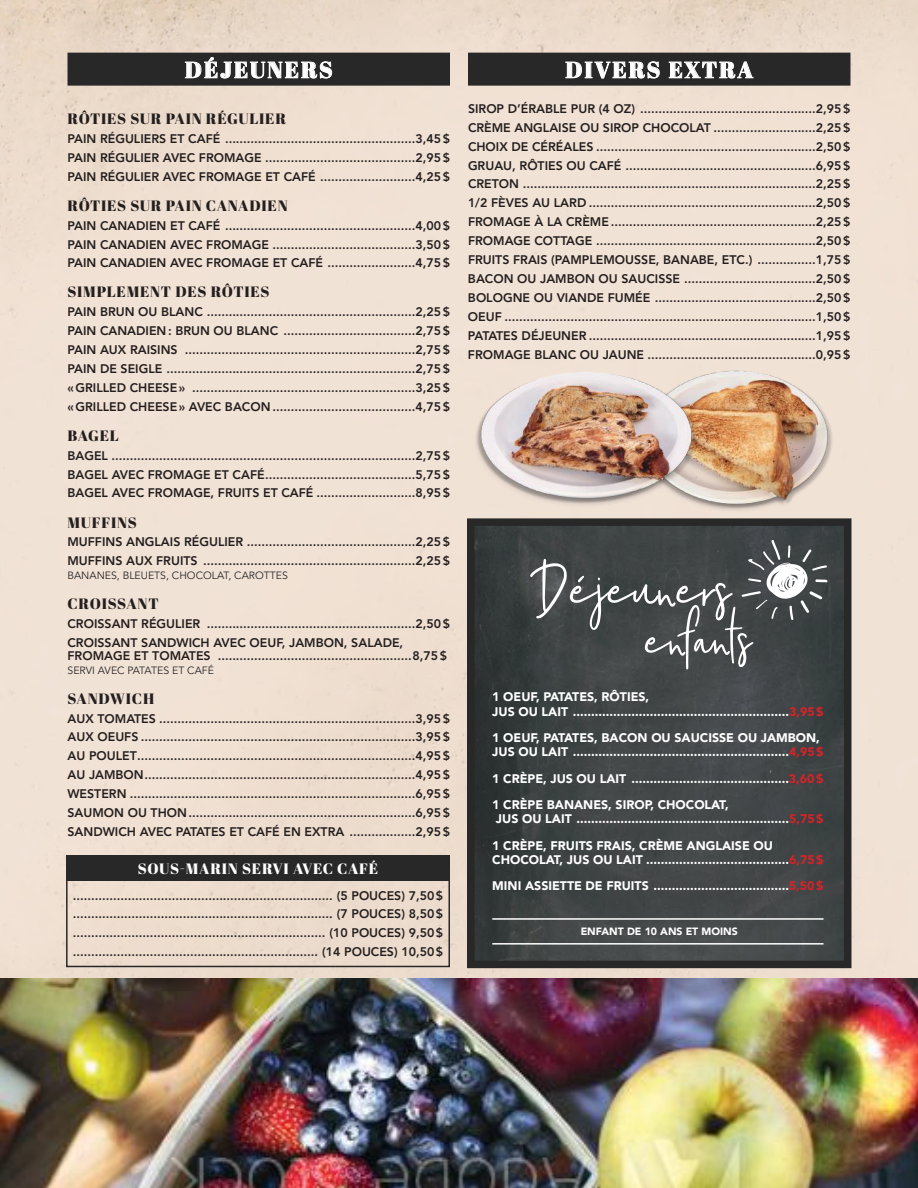
<style>
.page{position:relative;width:918px;height:1188px;background:#fff}
.page>*{position:absolute;margin:0;border:0;box-sizing:border-box;transform-origin:0 0}
.t1{font:78.45px "Poppitand Finch Script";color:#fff}
.t2{font:71.1px "Poppitand Finch Script";color:#fff}
.t3{font:22.5px "Abril Fatface";letter-spacing:.1em;color:#fff}
.t4{font:15px "Abril Fatface";letter-spacing:.05em;color:#241f1f}
.t5{font:15px "Abril Fatface";letter-spacing:.05em;color:#fff}
.t6{font:800 12.3px/18.9px "Avenir LT Std";color:#241f1f;text-align:justify}
.t7{font:900 12.3px/26.4px "Avenir LT Std";color:#fff}
.t8{font:10.5px "Avenir LT Std";color:#282829}
.t9{font:900 10.5px "Avenir LT Std";color:#fff}
.s1{color:#d42429}
</style>
<div class="page">
<img style="left:0;top:978px;width:918px;height:210px">
<img style="left:476px;top:527px;width:366px;height:432px">
<div style="left:468px;top:53px;width:382px;height:33px;background:#282829"></div>
<svg style="left:565px;top:61px;width:95px;height:18px"></svg>
<svg style="left:669px;top:61px;width:85px;height:18px"></svg>
<div style="left:68px;top:53px;width:382px;height:33px;background:#282829"></div>
<svg style="left:185px;top:57px;width:147px;height:22px"></svg>
<img style="left:725px;top:351px;width:126px;height:167px">
<div style="left:66px;top:855px;width:384px;height:26px;background:#282829"></div>
<div style="left:66px;top:857px;width:384px;height:110px;border:2px solid #282829"></div>
<div style="left:467px;top:518px;width:384px;height:450px;border:8px solid #282829"></div>
<svg style="left:742px;top:540px;width:86px;height:80px"></svg>
<hr style="left:492px;top:918px;width:331px;height:2px;background:#fff">
<hr style="left:492px;top:943px;width:331px;height:2px;background:#fff">
<img style="left:456px;top:351px;width:269px;height:168px">
<h3 class="t3" style="left:185px;top:54px;width:149px">DÉJEUNERS</h3>
<p class="t4" style="left:68px;top:108px;width:220px">RÔTIES SUR PAIN RÉGULIER</p>
<p class="t6" style="left:67px;top:129px;width:384px">PAIN RÉGULIERS ET CAFÉ ....................................................3,45$ PAIN RÉGULIER AVEC FROMAGE .........................................2,95$ PAIN RÉGULIER AVEC FROMAGE ET CAFÉ ..........................4,25$</p>
<p class="t4" style="left:68px;top:195px;width:222px">RÔTIES SUR PAIN CANADIEN</p>
<p class="t6" style="left:68px;top:216px;width:384px">PAIN CANADIEN ET CAFÉ ....................................................4,00$ PAIN CANADIEN AVEC FROMAGE .......................................3,50$ PAIN CANADIEN AVEC FROMAGE ET CAFÉ ........................4,75$</p>
<p class="t4" style="left:68px;top:282px;width:203px">SIMPLEMENT DES RÔTIES</p>
<p class="t6" style="left:67px;top:303px;width:384px">PAIN BRUN OU BLANC .........................................................2,25$ PAIN CANADIEN: BRUN OU BLANC ....................................2,75$ PAIN AUX RAISINS ...............................................................2,75$ PAIN DE SEIGLE ....................................................................2,75$ «GRILLED CHEESE» .............................................................3,25$ «GRILLED CHEESE» AVEC BACON .......................................4,75$</p>
<p class="t4" style="left:68px;top:425px;width:53px">BAGEL</p>
<p class="t6" style="left:68px;top:446px;width:384px">BAGEL ...................................................................................2,75$ BAGEL AVEC FROMAGE ET CAFÉ.........................................5,75$ BAGEL AVEC FROMAGE, FRUITS ET CAFÉ ...........................8,95$</p>
<p class="t4" style="left:68px;top:512px;width:71px">MUFFINS</p>
<p class="t6" style="left:68px;top:533px;width:384px">MUFFINS ANGLAIS RÉGULIER ..............................................2,25$<br>MUFFINS AUX FRUITS ..........................................................2,25$</p>
<p class="t8" style="left:68px;top:569px;width:222px">BANANES, BLEUETS, CHOCOLAT, CAROTTES</p>
<p class="t4" style="left:68px;top:593px;width:93px">CROISSANT</p>
<p class="t6" style="left:68px;top:614px;width:384px">CROISSANT RÉGULIER .........................................................2,50$<br>CROISSANT SANDWICH AVEC OEUF, JAMBON, SALADE,</p>
<p class="t6" style="left:68px;top:646px;width:381px">FROMAGE ET TOMATES .....................................................8,75$</p>
<p class="t8" style="left:68px;top:664px;width:148px">SERVI AVEC PATATES ET CAFÉ</p>
<p class="t4" style="left:68px;top:688px;width:88px">SANDWICH</p>
<p class="t6" style="left:68px;top:709px;width:384px">AUX TOMATES ......................................................................3,95$ AUX OEUFS ...........................................................................3,95$ AU POULET............................................................................4,95$ AU JAMBON..........................................................................4,95$ WESTERN ..............................................................................6,95$ SAUMON OU THON..............................................................6,95$ SANDWICH AVEC PATATES ET CAFÉ EN EXTRA ..................2,95$</p>
<p class="t5" style="left:138px;top:858px;width:242px">SOUS-MARIN SERVI AVEC CAFÉ</p>
<p class="t6" style="left:73px;top:886px;width:372px">....................................................................... (5 POUCES) 7,50$ ....................................................................... (7 POUCES) 8,50$ ..................................................................... (10 POUCES) 9,50$ ................................................................... (14 POUCES) 10,50$</p>
<h3 class="t3" style="left:565px;top:54px;width:189px">DIVERS EXTRA</h3>
<p class="t6" style="left:468px;top:99px;width:384px">SIROP D’ÉRABLE PUR (4 OZ) ................................................2,95$ CRÈME ANGLAISE OU SIROP CHOCOLAT ............................2,25$ CHOIX DE CÉRÉALES ............................................................2,50$ GRUAU, RÔTIES OU CAFÉ ....................................................6,95$ CRETON ................................................................................2,25$ 1/2 FÈVES AU LARD ..............................................................2,50$ FROMAGE À LA CRÈME ........................................................2,25$ FROMAGE COTTAGE ............................................................2,50$ FRUITS FRAIS (PAMPLEMOUSSE, BANABE, ETC.) ................1,75$ BACON OU JAMBON OU SAUCISSE ....................................2,50$ BOLOGNE OU VIANDE FUMÉE ............................................2,50$ OEUF .....................................................................................1,50$ PATATES DÉJEUNER ..............................................................1,95$ FROMAGE BLANC OU JAUNE ..............................................0,95$</p>
<h1 class="t1" style="left:535px;top:546px;width:196px">Déjeuners</h1>
<h2 class="t2" style="left:642px;top:602px;width:108px;rotate:-1deg">enfants</h2>
<p class="t7" style="left:492px;top:690px;width:333px;line-height:14.2px">1 OEUF, PATATES, RÔTIES,<br>JUS OU LAIT ...........................................................<span class="s1">3,95$</span></p>
<p class="t7" style="left:492px;top:731px;width:333px;line-height:14.2px">1 OEUF, PATATES, BACON OU SAUCISSE OU JAMBON,<br>JUS OU LAIT ...........................................................<span class="s1">4,95$</span></p>
<p class="t7" style="left:492px;top:765px;width:333px">1 CRÈPE, JUS OU LAIT ...........................................<span class="s1">3,60$<br></span>1 CRÈPE BANANES, SIROP, CHOCOLAT,</p>
<p class="t7" style="left:492px;top:806px;width:333px">JUS OU LAIT ..........................................................<span class="s1">5,75$<br></span>1 CRÈPE, FRUITS FRAIS, CRÈME ANGLAISE OU</p>
<p class="t7" style="left:492px;top:846px;width:333px">CHOCOLAT, JUS OU LAIT .......................................<span class="s1">6,75$<br></span>MINI ASSIETTE DE FRUITS .....................................<span class="s1">5,50$</span></p>
<p class="t9" style="left:581px;top:925px;width:159px">ENFANT DE 10 ANS ET MOINS</p>
</div>
